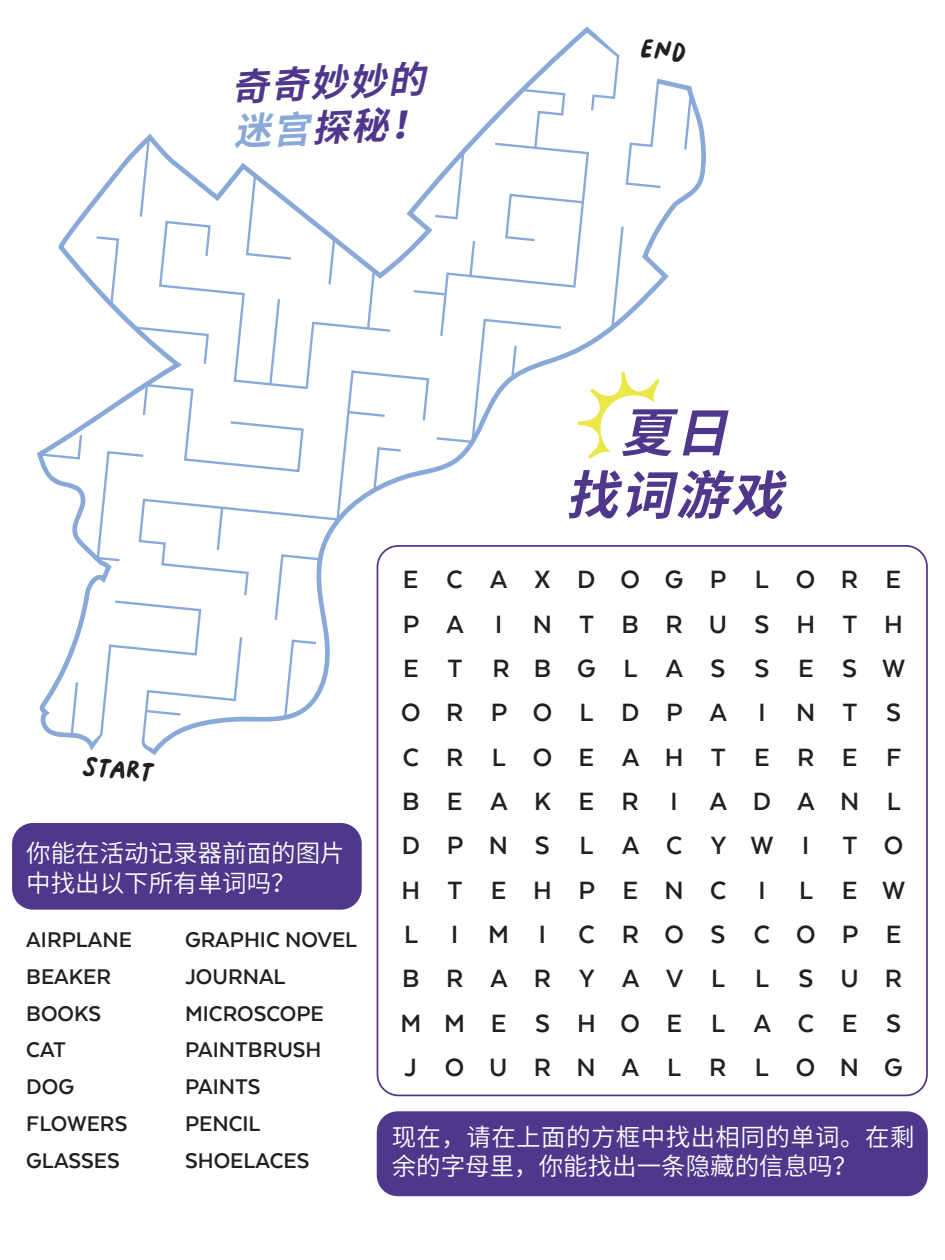
<style>
.page{position:relative;width:945px;height:1260px;background:#fff}
.page>*{position:absolute;margin:0;border:0;box-sizing:border-box;transform-origin:0 0}
.t1{font:italic 700 52.32px/62.8px "Noto Sans CJ Ksc";color:#4f378c;text-align:center}
.t2{font:italic 700 37.27px/44.3px "Noto Sans CJ Ksc";color:#4f378c}
.t3{font:700 28.88px/44.3px "Texta";letter-spacing:.94em;color:#231f20;text-align:justify}
.t4{font:700 28.88px "Texta";letter-spacing:.98em;color:#231f20}
.t5{font:700 28.88px "Texta";letter-spacing:.905em;color:#231f20}
.t6{font:700 24.5px/36.8px "Texta";color:#231f20}
.t7{font:600 24.5px/29.4px "Noto Sans CJ Ksc";color:#fff}
.t8{font:23.1px "Chi";color:#231f20}
.s1{color:#89aad8}
</style>
<div class="page">
<div style="left:377px;top:1111px;width:551px;height:85px;background:#4f378c;border-radius:21px"></div>
<svg style="left:39px;top:26px;width:562px;height:725px"></svg>
<svg style="left:142px;top:79px;width:564px;height:676px"></svg>
<svg style="left:403px;top:369px;width:28px;height:229px"></svg>
<svg style="left:69px;top:680px;width:11px;height:58px"></svg>
<svg style="left:37px;top:433px;width:47px;height:28px"></svg>
<svg style="left:94px;top:135px;width:309px;height:604px"></svg>
<div style="left:377px;top:545px;width:551px;height:551px;border:2px solid #4f378c;border-radius:21px"></div>
<div style="left:12px;top:823px;width:350px;height:87px;background:#4f378c;border-radius:21px"></div>
<svg style="left:411px;top:39px;width:282px;height:419px"></svg>
<p class="t2" style="left:231px;top:65px;width:195px;rotate:-2deg">奇奇妙妙的<span class="s1">迷宫</span>探秘！</p>
<h1 class="t1" style="left:566px;top:402px;width:250px">夏日<br>找词游戏</h1>
<p class="t3" style="left:403px;top:557px;width:457px">ECAXDOGPLOR</p>
<p class="t3" style="left:886px;top:557px;width:17px">E</p>
<p class="t3" style="left:403px;top:602px;width:502px">PA I NTBRUSHTH</p>
<p class="t4" style="left:403px;top:653px;width:504px">ETRBGLASSESW</p>
<p class="t8" style="left:83px;top:756px;width:75px;rotate:6deg">START</p>
<p class="t7" style="left:26px;top:839px;width:320px">你能在活动记录器前面的图片中找出以下所有单词吗？</p>
<p class="t6" style="left:26px;top:921px;width:107px">AIRPLANE<br>BEAKER<br>BOOKS<br>CAT<br>DOG<br>FLOWERS<br>GLASSES</p>
<p class="t6" style="left:185px;top:921px;width:174px">GRAPHIC NOVEL<br>JOURNAL<br>MICROSCOPE<br>PAINTBRUSH<br>PAINTS<br>PENCIL<br>SHOELACES</p>
<p class="t3" style="left:401px;top:690px;width:501px">ORPOLDPA I NTS</p>
<p class="t3" style="left:402px;top:734px;width:503px">CRLOEAHTEREF BEAKER I ADANL DPNSLACYWI TO</p>
<p class="t3" style="left:402px;top:868px;width:505px">HTEHPENC I LEW</p>
<p class="t3" style="left:404px;top:912px;width:499px">L IMI CROSCOPE</p>
<p class="t3" style="left:402px;top:956px;width:502px">BRARYAVLLSUR</p>
<p class="t3" style="left:400px;top:1001px;width:502px">MMESHOELACES</p>
<p class="t5" style="left:404px;top:1053px;width:500px">JOURNALRLONG</p>
<p class="t7" style="left:392px;top:1123px;width:524px">现在，请在上面的方框中找出相同的单词。在剩余的字母里，你能找出一条隐藏的信息吗？</p>
</div>
